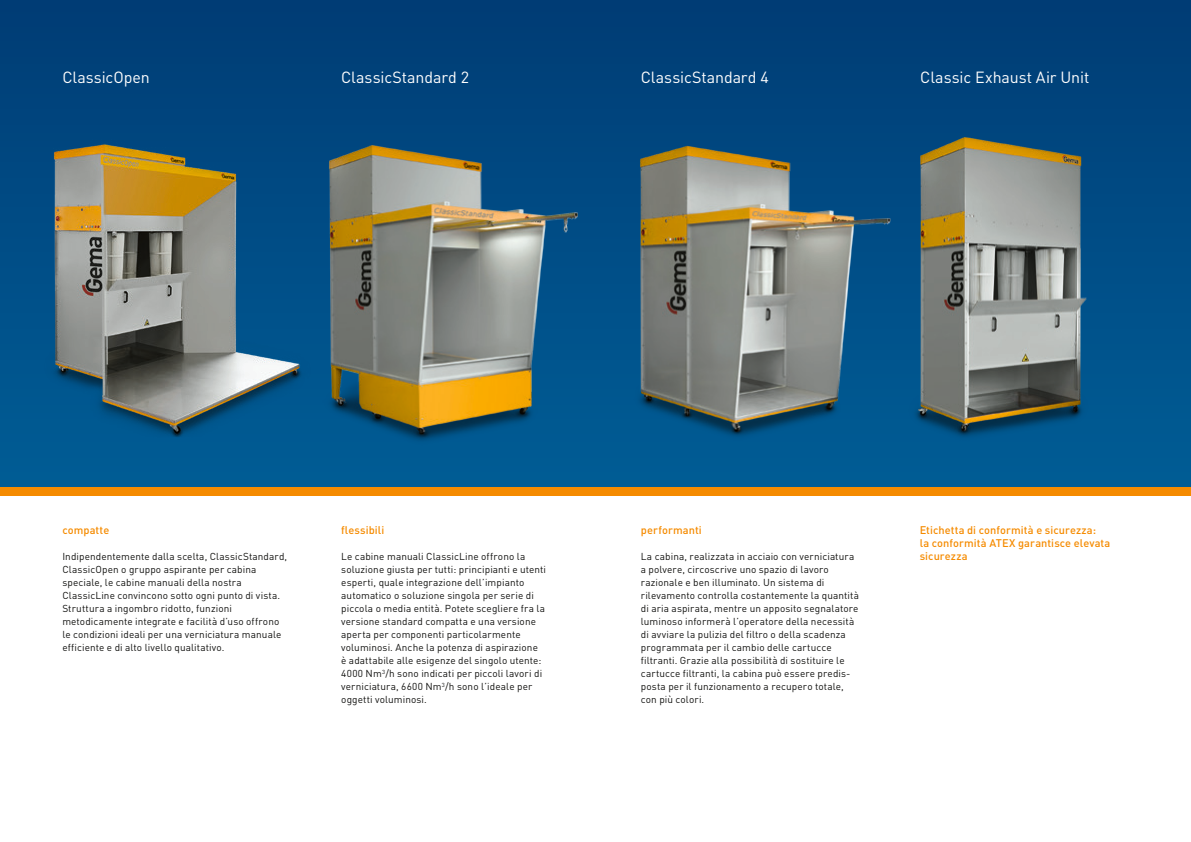
<style>
.page{position:relative;width:1191px;height:842px;background:#fff}
.page>*{position:absolute;margin:0;border:0;box-sizing:border-box;transform-origin:0 0}
.Titel_Weiss_Regular{font:16px "DIN Pro";letter-spacing:-.005em;color:#fff}
.Sottotitolo_arrancio{font:500 11px/13px "DIN Pro";letter-spacing:.005em;color:#f58b00}
.Testo_nero_Regular_1{font:10px/13px "DIN Pro";letter-spacing:.01em;color:#11110f}
</style>
<div class="page">
<div style="left:0;top:0;width:604px;height:491px;background:linear-gradient(to bottom,#003c75,#005d96)"></div>
<div style="left:587px;top:0;width:604px;height:491px;background:linear-gradient(to bottom,#003c75,#005d96)"></div>
<div style="left:587px;top:487px;width:604px;height:8px;background:#f58b00"></div>
<div style="left:0;top:487px;width:604px;height:8px;background:#f58b00"></div>
<img style="left:322px;top:139px;width:261px;height:314px">
<img style="left:37px;top:132px;width:281px;height:309px">
<img style="left:902px;top:131px;width:198px;height:312px">
<img style="left:629px;top:141px;width:271px;height:306px">
<p class="Titel_Weiss_Regular" style="left:62px;top:65px;width:89px">ClassicOpen</p>
<p class="Titel_Weiss_Regular" style="left:341px;top:65px;width:129px">ClassicStandard 2</p>
<p class="Titel_Weiss_Regular" style="left:641px;top:65px;width:129px">ClassicStandard 4</p>
<p class="Titel_Weiss_Regular" style="left:920px;top:65px;width:171px">Classic Exhaust Air Unit</p>
<p class="Sottotitolo_arrancio" style="left:62px;top:523px;width:48px">compatte</p>
<p class="Testo_nero_Regular_1" style="left:62px;top:549px;width:226px">Indipendentemente dalla scelta, ClassicStandard,<br>ClassicOpen o gruppo aspirante per cabina</p>
<p class="Testo_nero_Regular_1" style="left:62px;top:575px;width:220px">speciale, le cabine manuali della nostra ClassicLine convincono sotto ogni punto di vista.<br>Struttura a ingombro ridotto, funzioni metodicamente integrate e facilità d’uso offrono le condizioni ideali per una verniciatura manuale efficiente e di alto livello qualitativo.</p>
<p class="Sottotitolo_arrancio" style="left:341px;top:523px;width:45px">flessibili</p>
<p class="Testo_nero_Regular_1" style="left:341px;top:549px;width:206px">Le cabine manuali ClassicLine offrono la soluzione giusta per tutti: principianti e utenti esperti, quale integrazione dell’impianto automatico o soluzione singola per serie di piccola o media entità. Potete scegliere fra la versione standard compatta e una versione</p>
<p class="Testo_nero_Regular_1" style="left:341px;top:627px;width:202px">aperta per componenti particolarmente voluminosi. Anche la potenza di aspirazione è adattabile alle esigenze del singolo utente:<br>4000 Nm<sup>3</sup>/h sono indicati per piccoli lavori di verniciatura, 6600 Nm<sup>3</sup>/h sono l’ideale per oggetti voluminosi.</p>
<p class="Sottotitolo_arrancio" style="left:641px;top:523px;width:62px">performanti</p>
<p class="Testo_nero_Regular_1" style="left:641px;top:549px;width:219px">La cabina, realizzata in acciaio con verniciatura a polvere, circoscrive uno spazio di lavoro razionale e ben illuminato. Un sistema di rilevamento controlla costantemente la quantità di aria aspirata, mentre un apposito segnalatore luminoso informerà l’operatore della necessità di avviare la pulizia del filtro o della scadenza programmata per il cambio delle cartucce filtranti. Grazie alla possibilità di sostituire le cartucce filtranti, la cabina può essere predis&shy;posta per il funzionamento a recupero totale, con più colori.</p>
<p class="Sottotitolo_arrancio" style="left:919px;top:523px;width:178px">Etichetta di conformità e sicurezza:</p>
<p class="Sottotitolo_arrancio" style="left:919px;top:536px;width:192px">la conformità ATEX garantisce elevata sicurezza</p>
</div>
